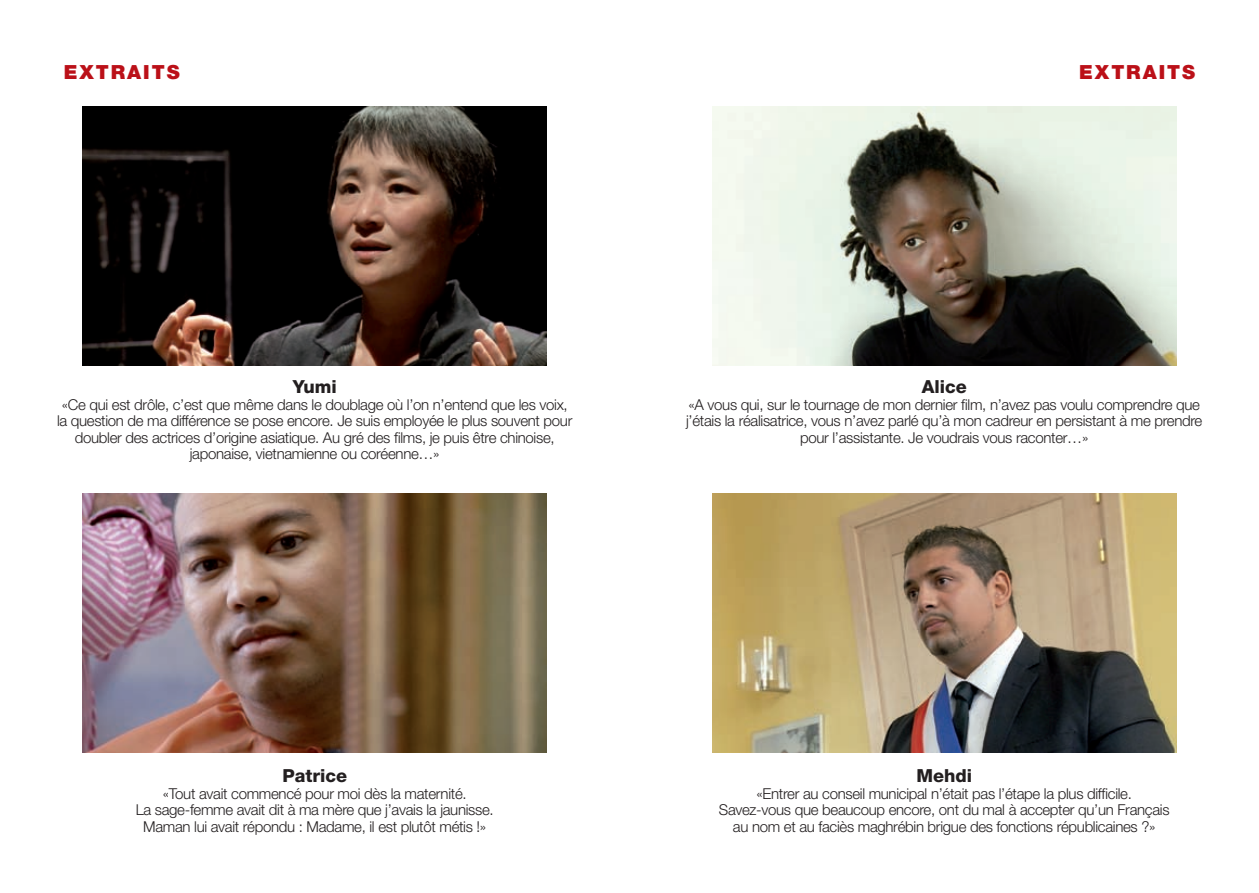
<style>
.page{position:relative;width:1259px;height:893px;background:#fff}
.page>*{position:absolute;margin:0;border:0;box-sizing:border-box;transform-origin:0 0}
.t1{font:900 19.5px "Helvetica Neue";letter-spacing:.1em;color:#bb1018}
.t2{font:800 18px "Helvetica Neue";color:#231f20}
.t3{font:300 15px/16.5px "Helvetica Neue";letter-spacing:-.02em;color:#231f20;text-align:center}
</style>
<div class="page">
<img style="left:83px;top:106px;width:463px;height:260px">
<img style="left:712px;top:106px;width:464px;height:260px">
<img style="left:83px;top:493px;width:463px;height:260px">
<img style="left:712px;top:493px;width:464px;height:260px">
<h1 class="t1" style="left:64px;top:60px;width:117px">EXTRAITS</h1>
<h1 class="t1" style="left:1079px;top:60px;width:117px">EXTRAITS</h1>
<p class="t2" style="left:293px;top:376px;width:46px">Yumi</p>
<p class="t3" style="left:57px;top:396px;width:517px">«Ce qui est drôle, c’est que même dans le doublage où l’on n’entend que les voix, la question de ma différence se pose encore. Je suis employée le plus souvent pour doubler des actrices d’origine asiatique. Au gré des films, je puis être chinoise, japonaise, vietnamienne ou coréenne…»</p>
<p class="t2" style="left:921px;top:376px;width:46px">Alice</p>
<p class="t3" style="left:686px;top:396px;width:518px">«A vous qui, sur le tournage de mon dernier film, n’avez pas voulu comprendre que j’étais la réalisatrice, vous n’avez parlé qu’à mon cadreur en persistant à me prendre pour l’assistante. Je voudrais vous raconter…»</p>
<p class="t2" style="left:282px;top:765px;width:66px">Patrice</p>
<p class="t3" style="left:136px;top:785px;width:359px">«Tout avait commencé pour moi dès la maternité.<br>La sage-femme avait dit à ma mère que j’avais la jaunisse.<br>Maman lui avait répondu : Madame, il est plutôt métis !»</p>
<p class="t2" style="left:916px;top:765px;width:57px">Mehdi</p>
<p class="t3" style="left:719px;top:785px;width:452px">«Entrer au conseil municipal n’était pas l’étape la plus difficile.<br>Savez-vous que beaucoup encore, ont du mal à accepter qu’un Français au nom et au faciès maghrébin brigue des fonctions républicaines ?»</p>
</div>
